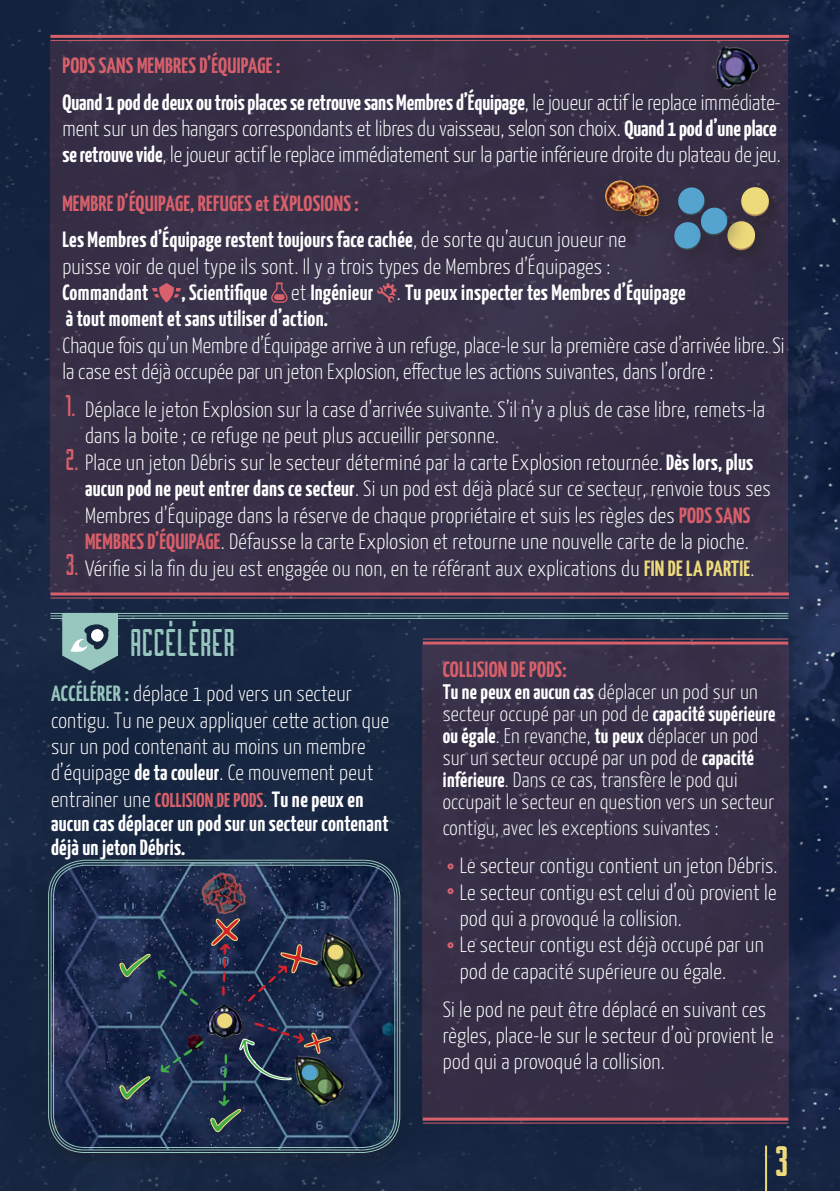
<style>
.page{position:relative;width:840px;height:1191px;background:#fff}
.page>*{position:absolute;margin:0;border:0;box-sizing:border-box;transform-origin:0 0}
.t1{font:44px "Borg";color:#edda7b}
.t2{font:40.2px "Borg";letter-spacing:.02em;color:#97c7be}
.t3{font:31.2px/53.8px "Borg";color:#d8606b}
.t4{font:300 22px/26.4px "Yanone Kaffeesatz";letter-spacing:.01em;color:#fff}
.t5{font:700 22px/36px "Yanone Kaffeesatz";letter-spacing:.01em;color:#fff}
.t6{font:700 22px "Yanone Kaffeesatz";letter-spacing:.01em;color:#d8606b}
.t7{font:300 21px/22px "Yanone Kaffeesatz";letter-spacing:.01em;color:#fff}
.t8{font:700 20px "Yanone Kaffeesatz";letter-spacing:.01em;color:#d8606b}
.s1{color:#d8606b}
.s2{font-weight:300}
.s3{font-weight:700}
.s4{font-weight:700;color:#d85f6a}
.s5{font-weight:700;color:#eedb7b}
.s6{font-weight:700;color:#97c7be}
.s7{font-weight:300;font-size:22px;color:#fff}
.s8{font-size:22px;color:#fff}
</style>
<div class="page">
<div style="left:0;top:0;width:839px;height:1191px;background:#17273f"></div>
<img style="left:732px;top:0;width:107px;height:1191px">
<hr style="left:764px;top:1145px;width:2px;height:46px;background:#edda7b">
<div style="left:50px;top:41px;width:737px;height:551px;background:#383048"></div>
<div style="left:422px;top:644px;width:366px;height:476px;background:#382f48"></div>
<svg style="left:152px;top:283px;width:29px;height:20px"></svg>
<svg style="left:271px;top:282px;width:16px;height:21px"></svg>
<svg style="left:377px;top:283px;width:19px;height:19px"></svg>
<hr style="left:50px;top:35px;width:738px;height:3px;background:#d8606b">
<hr style="left:50px;top:40px;width:738px;height:1px;background:#d8606b">
<hr style="left:50px;top:592px;width:738px;height:3px;background:#d8606b">
<hr style="left:50px;top:597px;width:738px;height:1px;background:#d8606b">
<hr style="left:422px;top:1117px;width:365px;height:3px;background:#d8606b">
<hr style="left:422px;top:1122px;width:365px;height:1px;background:#d8606b">
<hr style="left:422px;top:641px;width:365px;height:3px;background:#d8606b">
<hr style="left:422px;top:638px;width:365px;height:1px;background:#d8606b">
<svg style="left:447px;top:888px;width:6px;height:6px"></svg>
<svg style="left:447px;top:863px;width:6px;height:6px"></svg>
<svg style="left:447px;top:942px;width:6px;height:6px"></svg>
<div style="left:48px;top:859px;width:352px;height:294px;border:1px solid #97c7be;border-radius:37px"></div>
<svg style="left:50px;top:861px;width:348px;height:290px"></svg>
<div style="left:53px;top:864px;width:342px;height:284px;border:1px solid #97c7be;border-radius:32px"></div>
<div style="left:271px;top:1021px;width:43px;height:40px;background:#231f20;opacity:.4"></div>
<svg style="left:119px;top:1075px;width:32px;height:25px"></svg>
<img style="left:160px;top:1022px;width:171px;height:111px">
<div style="left:730px;top:177px;width:60px;height:59px;background:#231f20;opacity:.4"></div>
<svg style="left:740px;top:186px;width:29px;height:25px"></svg>
<div style="left:717px;top:211px;width:60px;height:60px;background:#231f20;opacity:.4"></div>
<div style="left:727px;top:221px;width:27px;height:28px;background:#edda7b;border-radius:50%"></div>
<div style="left:593px;top:169px;width:67px;height:67px;background:#231f20;opacity:.4"></div>
<img style="left:604px;top:180px;width:31px;height:31px;border-radius:15px">
<div style="left:702px;top:35px;width:79px;height:78px;background:#372e47"></div>
<img style="left:703px;top:36px;width:58px;height:54px">
<div style="left:690px;top:197px;width:59px;height:59px;background:#231f20;opacity:.4"></div>
<svg style="left:674px;top:187px;width:54px;height:64px"></svg>
<hr style="left:50px;top:613px;width:737px;height:1px;background:#97c7be">
<hr style="left:50px;top:615px;width:737px;height:1px;background:#97c7be">
<hr style="left:50px;top:618px;width:737px;height:1px;background:#97c7be">
<svg style="left:62px;top:614px;width:56px;height:56px"></svg>
<div style="left:91px;top:629px;width:12px;height:12px;background:#fff;border-radius:50%"></div>
<p class="t5" style="left:62px;top:47px;width:719px"><span class="s1">PODS SANS MEMBRES D’ÉQUIPAGE :<br></span>Quand 1 pod de deux ou trois places se retrouve sans Membres d’Équipage<span class="s2">, le joueur actif le replace immédiate-</span></p>
<p class="t4" style="left:62px;top:114px;width:719px">ment sur un des hangars correspondants et libres du vaisseau, selon son choix. <span class="s3">Quand 1 pod d’une place se retrouve vide</span>, le joueur actif le replace immédiatement sur la partie inférieure droite du plateau de jeu.</p>
<p class="t5" style="left:62px;top:185px;width:565px"><span class="s1">MEMBRE D’ÉQUIPAGE, REFUGES et EXPLOSIONS :<br></span>Les Membres d’Équipage restent toujours face cachée<span class="s2">, de sorte qu’aucun joueur ne</span></p>
<p class="t4" style="left:62px;top:251px;width:549px">puisse voir de quel type ils sont. Il y a trois types de Membres d’Équipages :</p>
<p class="t5" style="left:62px;top:273px;width:87px">Commandant</p>
<p class="t5" style="left:66px;top:278px;width:621px;line-height:26.4px;text-indent:116px">, Scientifique <span class="s2">et</span> Ingénieur <span class="s2">.</span> Tu peux inspecter tes Membres d’Équipage à tout moment et sans utiliser d’action.</p>
<p class="t4" style="left:62px;top:331px;width:723px">Chaque fois qu’un Membre d’Équipage arrive à un refuge, place-le sur la première case d’arrivée libre. Si la case est déjà occupée par un jeton Explosion, effectue les actions suivantes, dans l’ordre :</p>
<p class="t4" style="left:85px;top:395px;width:686px">Déplace le jeton Explosion sur la case d’arrivée suivante. S’il n’y a plus de case libre, remets-la dans la boite ; ce refuge ne peut plus accueillir personne.<br>Place un jeton Débris sur le secteur déterminé par la carte Explosion retournée. <span class="s3">Dès lors, plus aucun pod ne peut entrer dans ce secteur</span>. Si un pod est déjà placé sur ce secteur, renvoie tous ses Membres d’Équipage dans la réserve de chaque propriétaire et suis les règles des <span class="s4">PODS SANS MEMBRES D’ÉQUIPAGE</span>. Défausse la carte Explosion et retourne une nouvelle carte de la pioche.<br>Vérifie si la fin du jeu est engagée ou non, en te référant aux explications du <span class="s5">FIN DE LA PARTIE</span>.</p>
<h3 class="t3" style="left:65px;top:378px;width:15px">1.<br>2.</h3>
<h3 class="t3" style="left:66px;top:537px;width:14px">3.</h3>
<h2 class="t2" style="left:130px;top:620px;width:106px">ACCÉLÉRER</h2>
<p class="t4" style="left:51px;top:679px;width:339px"><span class="s6">ACCÉLÉRER :</span> déplace 1 pod vers un secteur contigu. Tu ne peux appliquer cette action que sur un pod contenant au moins un membre d’équipage <span class="s3">de ta couleur</span>. Ce mouvement peut</p>
<p class="t8" style="left:51px;top:785px;width:313px"><span class="s7">entrainer une</span> COLLISION DE PODS<span class="s7">.</span> <span class="s8">Tu ne peux en</span></p>
<p class="t5" style="left:51px;top:810px;width:339px;line-height:24px">aucun cas déplacer un pod sur un secteur contenant déjà un jeton Débris.</p>
<p class="t6" style="left:442px;top:653px;width:125px">COLLISION DE PODS:</p>
<p class="t7" style="left:442px;top:679px;width:334px"><span class="s3">Tu ne peux en aucun cas</span> déplacer un pod sur un secteur occupé par un pod de <span class="s3">capacité supérieure ou égale</span>. En revanche, <span class="s3">tu peux</span> déplacer un pod sur un secteur occupé par un pod de <span class="s3">capacité inférieure</span>. Dans ce cas, transfère le pod qui occupait le secteur en question vers un secteur</p>
<p class="t7" style="left:442px;top:816px;width:277px">contigu, avec les exceptions suivantes :</p>
<p class="t4" style="left:459px;top:851px;width:319px">Le secteur contigu contient un jeton Débris.<br>Le secteur contigu est celui d’où provient le pod qui a provoqué la collision.<br>Le secteur contigu est déjà occupé par un pod de capacité supérieure ou égale.</p>
<p class="t4" style="left:442px;top:994px;width:332px">Si le pod ne peut être déplacé en suivant ces règles, place-le sur le secteur d’où provient le pod qui a provoqué la collision.</p>
<h1 class="t1" style="left:774px;top:1136px;width:13px">3</h1>
</div>
